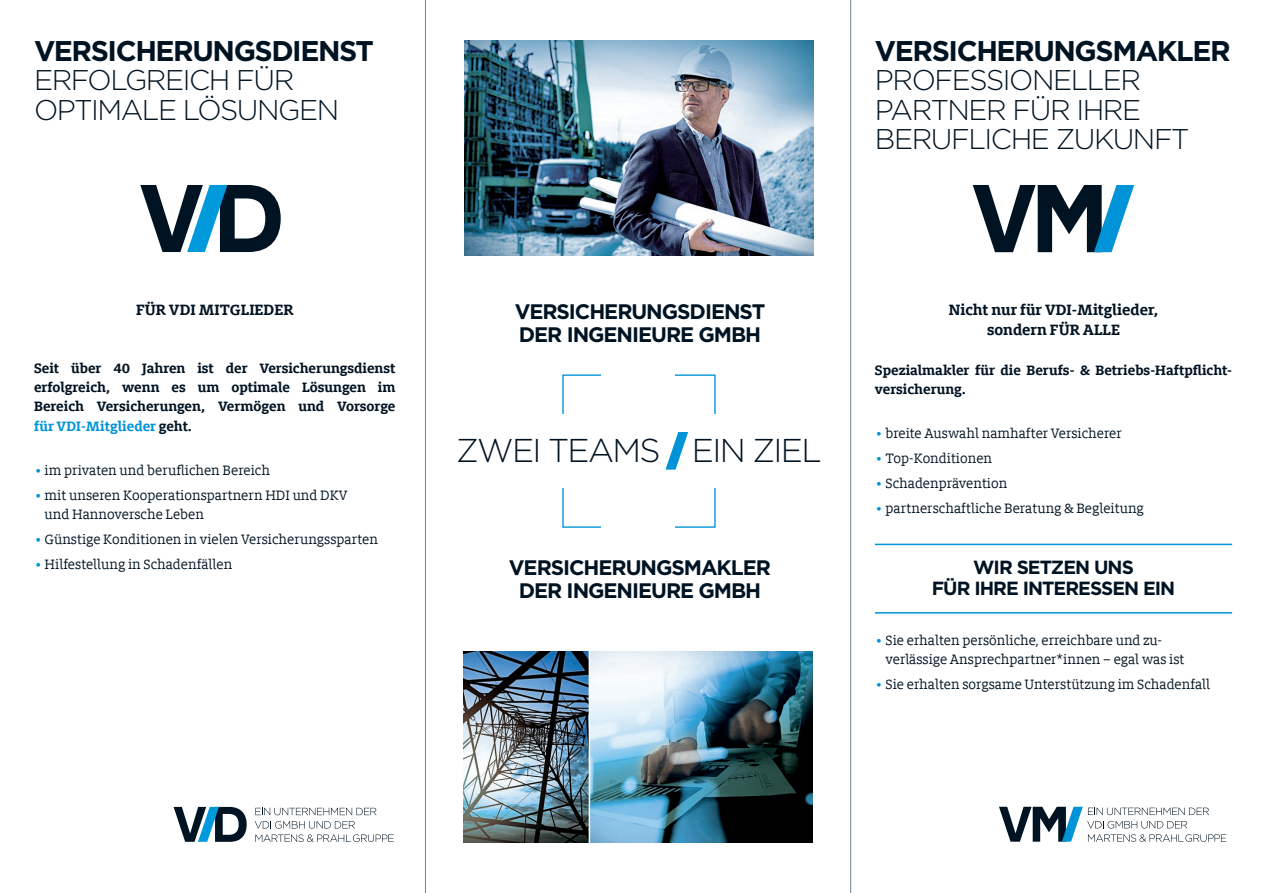
<style>
.page{position:relative;width:1263px;height:893px;background:#fff}
.page>*{position:absolute;margin:0;border:0;box-sizing:border-box;transform-origin:0 0}
.t1{font:300 33px "Gotham";letter-spacing:-.05em;color:#001322}
.t2{font:300 28.5px/29.2px "Gotham";letter-spacing:-.05em;color:#001322}
.t3{font:700 28.5px "Gotham";letter-spacing:-.05em;color:#001322}
.t4{font:700 21px/22.5px "Gotham";letter-spacing:-.05em;color:#001322}
.t5{font:700 19.05px/21px "Gotham";letter-spacing:-.05em;color:#001322;text-align:center}
.t6{font:700 16.5px/20.2px "Milo Slab Offc";color:#001322;text-align:center}
.t7{font:15px/25px "Milo Slab Offc";color:#001322}
.t8{font:700 15px/19px "Milo Slab Offc";color:#001322;text-align:justify}
.s1{color:#0093d8}
</style>
<div class="page">
<svg style="left:140px;top:185px;width:141px;height:67px"></svg>
<svg style="left:973px;top:185px;width:161px;height:67px"></svg>
<svg style="left:255px;top:808px;width:121px;height:7px"></svg>
<svg style="left:255px;top:821px;width:139px;height:21px"></svg>
<svg style="left:174px;top:807px;width:73px;height:35px"></svg>
<svg style="left:999px;top:807px;width:227px;height:35px"></svg>
<img style="left:465px;top:40px;width:348px;height:215px">
<div style="left:562px;top:374px;width:154px;height:154px;border:1px solid #0093d8"></div>
<div style="left:555px;top:414px;width:168px;height:74px;background:#fff"></div>
<div style="left:602px;top:358px;width:73px;height:181px;background:#fff"></div>
<svg style="left:665px;top:432px;width:23px;height:38px"></svg>
<img style="left:590px;top:651px;width:223px;height:191px">
<img style="left:463px;top:651px;width:126px;height:191px">
<hr style="left:875px;top:544px;width:357px;height:1px;background:#0093d8">
<hr style="left:875px;top:612px;width:357px;height:2px;background:#0093d8">
<hr style="left:425px;top:0;width:1px;height:893px;background:#638594">
<hr style="left:850px;top:0;width:1px;height:893px;background:#638594">
<h2 class="t3" style="left:34px;top:32px;width:342px">VERSICHERUNGSDIENST</h2>
<h2 class="t2" style="left:34px;top:65px;width:307px">ERFOLGREICH FÜR<br>OPTIMALE LÖSUNGEN</h2>
<p class="t6" style="left:136px;top:300px;width:159px">FÜR VDI MITGLIEDER</p>
<p class="t8" style="left:34px;top:359px;width:363px">Seit über 40 Jahren ist der Versicherungsdienst erfolgreich, wenn es um optimale Lösungen im Bereich Versicherungen, Vermögen und Vorsorge <span class="s1">für VDI-Mitglieder</span> geht.</p>
<p class="t7" style="left:34px;top:458px;width:315px"><span class="s1">∙</span> im privaten und beruflichen Bereich<br><span class="s1">∙</span> mit unseren Kooperationspartnern HDI und DKV</p>
<p class="t7" style="left:34px;top:502px;width:345px;text-indent:11px">und Hannoversche Leben<br><span class="s1">∙</span>Günstige Konditionen in vielen Versicherungssparten <span class="s1">∙</span> Hilfestellung in Schadenfällen</p>
<h2 class="t3" style="left:875px;top:32px;width:357px">VERSICHERUNGSMAKLER</h2>
<h2 class="t2" style="left:875px;top:65px;width:316px">PROFESSIONELLER<br>PARTNER FÜR IHRE<br>BERUFLICHE ZUKUNFT</h2>
<h3 class="t4" style="left:515px;top:300px;width:252px">VERSICHERUNGSDIENST<br>DER INGENIEURE GMBH</h3>
<h1 class="t1" style="left:456px;top:429px;width:367px">ZWEI TEAMS EIN ZIEL</h1>
<h3 class="t4" style="left:509px;top:557px;width:264px;text-align:center">VERSICHERUNGSMAKLER<br>DER INGENIEURE GMBH</h3>
<p class="t6" style="left:949px;top:300px;width:211px">Nicht nur für VDI-Mitglieder, sondern FÜR ALLE</p>
<p class="t8" style="left:875px;top:360px;width:359px">Spezialmakler für die Berufs- &amp; Betriebs-Haftpflicht&shy;versicherung.</p>
<p class="t7" style="left:875px;top:421px;width:270px"><span class="s1">∙</span> breite Auswahl namhafter Versicherer<br><span class="s1">∙</span> Top-Konditionen<br><span class="s1">∙</span> Schadenprävention<br><span class="s1">∙</span> partnerschaftliche Beratung &amp; Begleitung</p>
<p class="t5" style="left:932px;top:557px;width:245px">WIR SETZEN UNS<br>FÜR IHRE INTERESSEN EIN</p>
<p class="t7" style="left:885px;top:631px;width:300px;line-height:19px;text-indent:-11px"><span class="s1">∙</span> Sie erhalten persönliche, erreichbare und zu&shy;verlässige Ansprechpartner*innen – egal was ist</p>
<p class="t7" style="left:875px;top:672px;width:337px"><span class="s1">∙</span> Sie erhalten sorgsame Unterstützung im Schadenfall</p>
</div>
